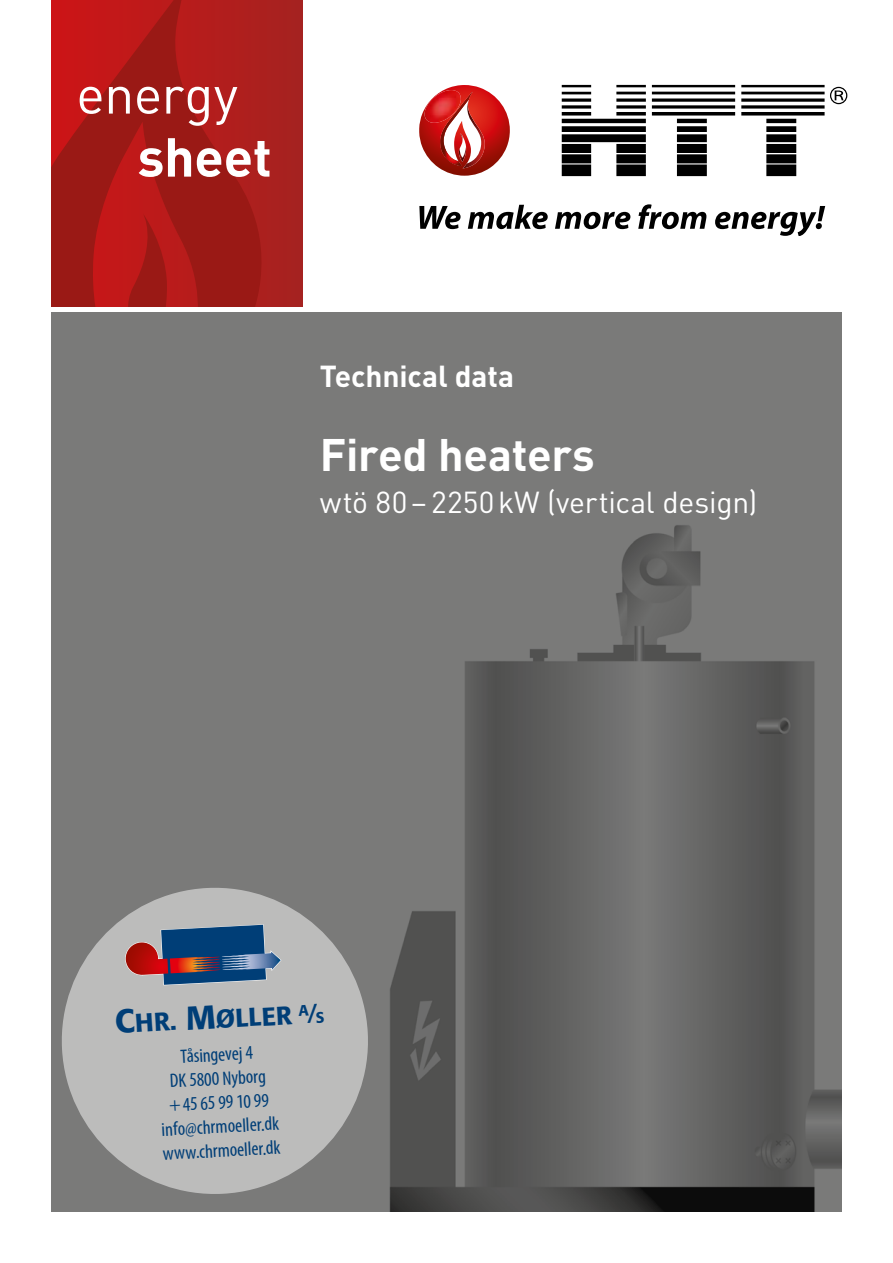
<style>
.page{position:relative;width:893px;height:1263px;background:#fff}
.page>*{position:absolute;margin:0;border:0;box-sizing:border-box;transform-origin:0 0}
.t1{font:54px "DIN";letter-spacing:-.015em;color:#fff}
.t2{font:700 54px "DIN";letter-spacing:-.005em;color:#fff}
.t3{font:700 45px "DIN";letter-spacing:-.005em;color:#fff}
.t4{font:30px "DIN";letter-spacing:-.005em;color:#fff}
.t5{font:700 30px "DIN";letter-spacing:-.005em;color:#fff}
.t6{font:500 25.5px "Formata";color:#003e77}
.t7{font:condensed 19.5px/24px "Myriad Pro";color:#003e77;text-align:center}
.s1{font-size:32.85px}
.s2{font-size:20.55px}
.s3{font-size:15.15px}
</style>
<div class="page">
<img style="left:51px;top:313px;width:791px;height:899px">
<div style="left:52px;top:0;width:251px;height:306px;background:#a8211f"></div>
<svg style="left:52px;top:0;width:209px;height:306px"></svg>
<svg style="left:562px;top:85px;width:285px;height:91px"></svg>
<svg style="left:419px;top:85px;width:91px;height:91px"></svg>
<img style="left:422px;top:90px;width:41px;height:33px">
<svg style="left:419px;top:206px;width:42px;height:23px"></svg>
<svg style="left:468px;top:205px;width:80px;height:24px"></svg>
<svg style="left:555px;top:212px;width:75px;height:17px"></svg>
<svg style="left:638px;top:204px;width:68px;height:25px"></svg>
<svg style="left:715px;top:206px;width:110px;height:29px"></svg>
<svg style="left:58px;top:883px;width:314px;height:315px;background:#a8a8a7"></svg>
<svg style="left:125px;top:924px;width:157px;height:75px;background:#72758b"></svg>
<h1 class="t1" style="left:76px;top:60px;width:163px">energy</h1>
<h1 class="t2" style="left:137px;top:122px;width:136px">sheet</h1>
<h3 class="t5" style="left:320px;top:357px;width:196px">Technical data</h3>
<h2 class="t3" style="left:320px;top:425px;width:276px">Fired heaters</h2>
<h3 class="t4" style="left:320px;top:483px;width:439px">wtö 80– 2250kW (vertical design)</h3>
<h3 class="t6" style="left:114px;top:1008px;width:211px;rotate:-3deg"><span class="s1">C</span>HR. <span class="s1">M</span>ØLLER <sup>A</sup><span class="s2">/</span><span class="s3">S</span></h3>
<p class="t7" style="left:157px;top:1045px;width:119px;rotate:-3deg">Tåsingevej 4<br>DK 5800 Nyborg +45 65 99 10 99 info@chrmoeller.dk www.chrmoeller.dk</p>
</div>
